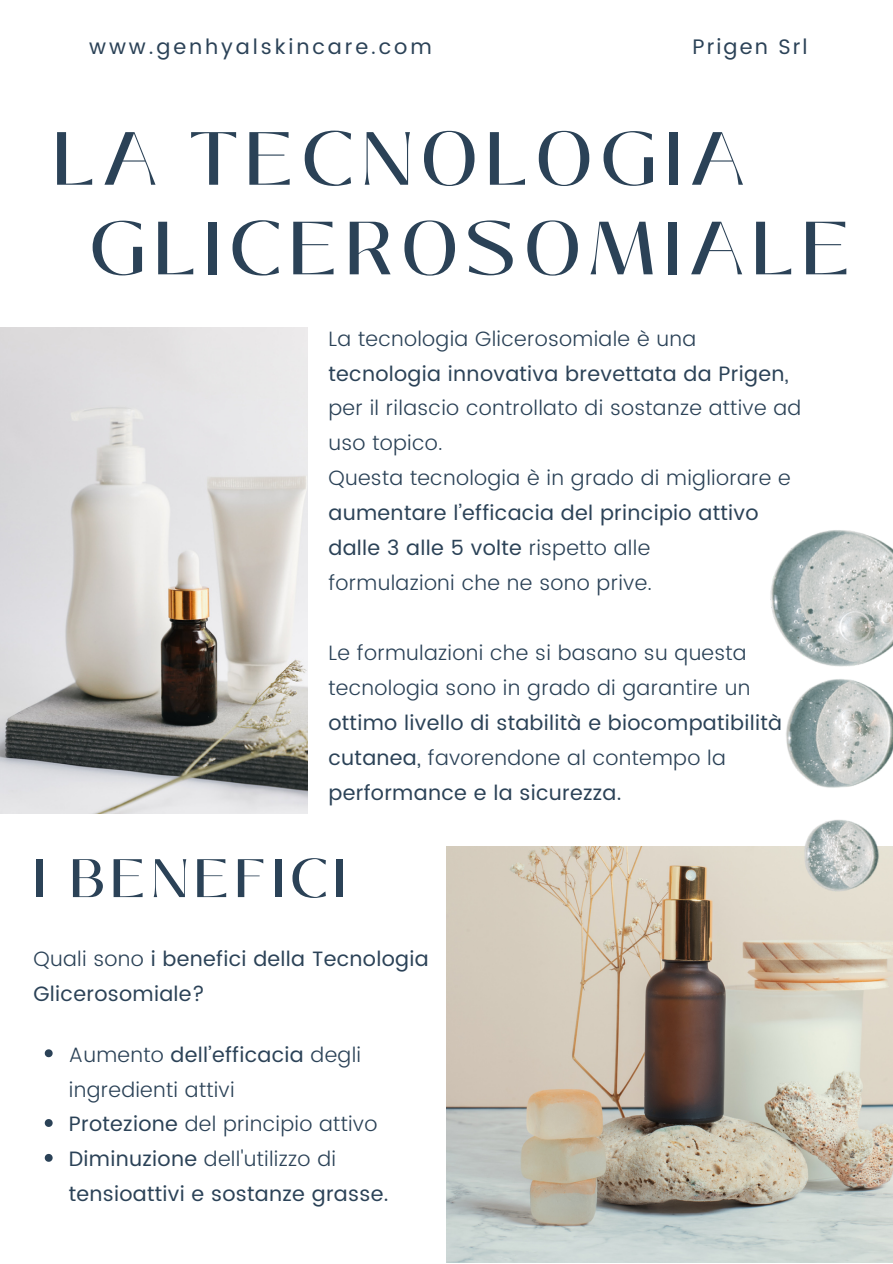
<style>
.page{position:relative;width:893px;height:1264px;background:#fff}
.page>*{position:absolute;margin:0;border:0;box-sizing:border-box;transform-origin:0 0}
.t1{font:500 75px "Black Mango";letter-spacing:.1em;color:#2b4257}
.t2{font:500 54px "Black Mango";letter-spacing:.1em;color:#2b4257}
.t3{font:21px "Poppins";letter-spacing:.14em;color:#2b4257}
.t4{font:21px "Poppins";letter-spacing:.1em;color:#2b4257}
.t5{font:20.85px/34.8px "Poppins";letter-spacing:.015em;color:#2b4257}
.t6{font:300 20.85px/34.8px "Poppins";letter-spacing:.015em;color:#2b4257}
.s1{font-weight:300}
</style>
<div class="page">
<img style="left:0;top:327px;width:307px;height:486px">
<img style="left:446px;top:846px;width:446px;height:416px">
<img style="left:727px;top:530px;width:165px;height:435px">
<svg style="left:45px;top:1049px;width:8px;height:8px"></svg>
<svg style="left:45px;top:1119px;width:8px;height:7px"></svg>
<svg style="left:45px;top:1153px;width:8px;height:8px"></svg>
<p class="t3" style="left:89px;top:34px;width:344px">www.genhyalskincare.com</p>
<p class="t4" style="left:692px;top:34px;width:117px">Prigen Srl</p>
<h1 class="t1" style="left:53px;top:102px;width:693px">LA TECNOLOGIA</h1>
<h1 class="t1" style="left:89px;top:192px;width:762px">GLICEROSOMIALE</h1>
<p class="t6" style="left:328px;top:321px;width:369px">La tecnologia Glicerosomiale è una</p>
<p class="t5" style="left:328px;top:356px;width:461px">tecnologia innovativa brevettata da Prigen,</p>
<p class="t6" style="left:328px;top:391px;width:474px">per il rilascio controllato di sostanze attive ad uso topico.<br>Questa tecnologia è in grado di migliorare e</p>
<p class="t5" style="left:328px;top:495px;width:431px">aumentare l’efficacia del principio attivo dalle 3 alle 5 volte <span class="s1">rispetto alle formulazioni che ne sono prive.</span></p>
<p class="t6" style="left:328px;top:635px;width:423px">Le formulazioni che si basano su questa tecnologia sono in grado di garantire un</p>
<p class="t5" style="left:328px;top:705px;width:455px">ottimo livello di stabilità e biocompatibilità cutanea, <span class="s1">favorendone al contempo la </span>performance e la sicurezza.</p>
<h2 class="t2" style="left:33px;top:837px;width:314px">I BENEFICI</h2>
<p class="t5" style="left:33px;top:941px;width:396px"><span class="s1">Quali sono</span> i benefici della Tecnologia<br>Glicerosomiale?</p>
<p class="t5" style="left:69px;top:1037px;width:321px"><span class="s1">Aumento</span> dell’efficacia <span class="s1">degli ingredienti attivi<br></span>Protezione <span class="s1">del principio attivo<br></span>Diminuzione <span class="s1">dell'utilizzo di </span>tensioattivi e sostanze grasse.</p>
</div>
